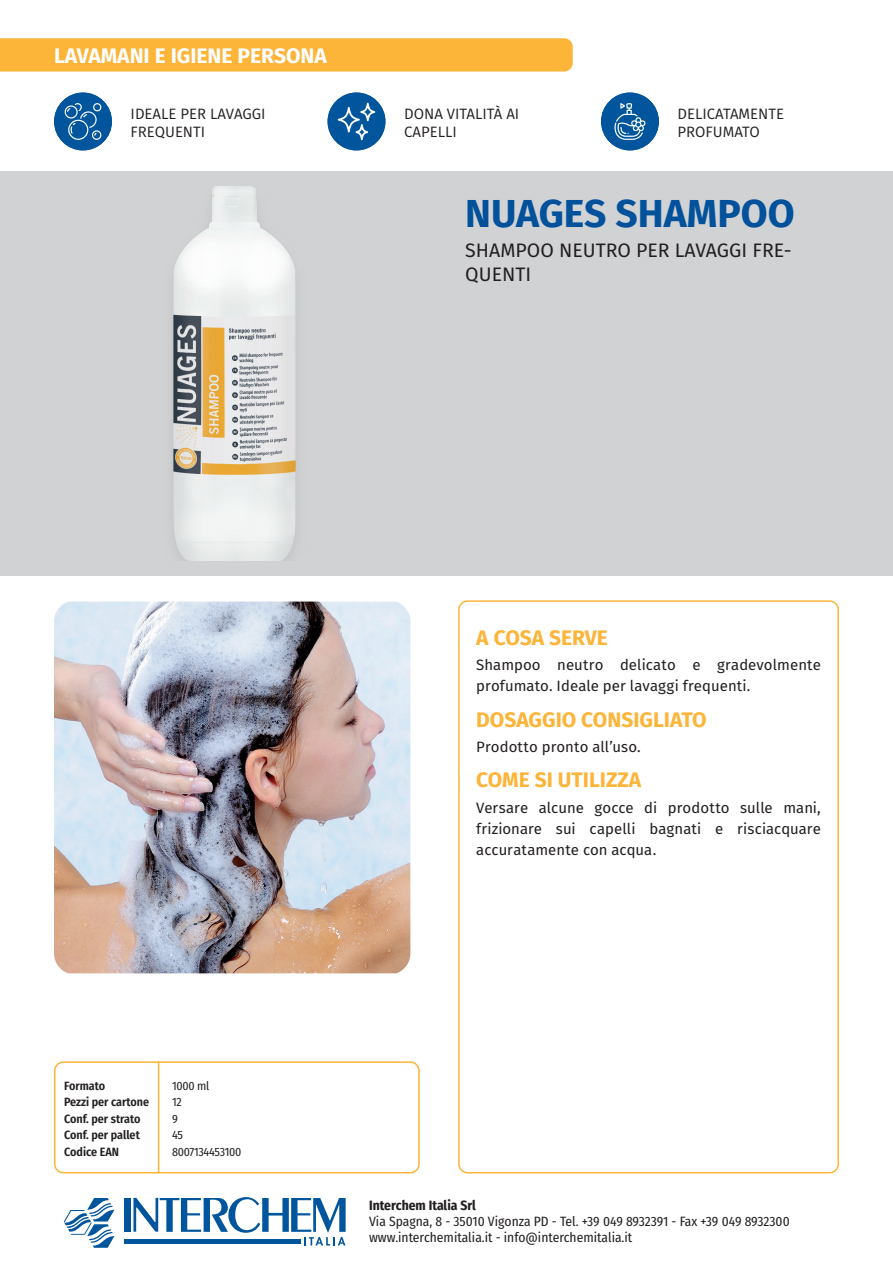
<style>
.page{position:relative;width:893px;height:1263px;background:#fff}
.page>*{position:absolute;margin:0;border:0;box-sizing:border-box;transform-origin:0 0}
.t1{font:700 39px "Fira Sans";color:#01519b}
.t2{font:700 21px "Fira Sans";color:#fcb439}
.t3{font:700 21px "Fira Sans";color:#fff}
.t4{font:19.5px/24px "Fira Sans";color:#231f20}
.t5{font:15px/21px "Fira Sans";letter-spacing:.005em;color:#231f20}
.t6{font:15px/18px "Fira Sans";color:#231f20}
.t7{font:13.5px/16.2px "Fira Sans Condensed";color:#231f20}
.t8{font:700 13.5px "Fira Sans Condensed";color:#231f20}
.t9{font:600 12px/16.5px "Fira Sans Condensed";color:#231f20}
.t10{font:12px/16.5px "Fira Sans Condensed";letter-spacing:-.02em;color:#231f20}
</style>
<div class="page">
<div style="left:0;top:171px;width:893px;height:404px;background:#d1d2d4"></div>
<div style="left:458px;top:600px;width:381px;height:573px;border:2px solid #fcb439;border-radius:9px"></div>
<div style="left:0;top:38px;width:573px;height:34px;background:#fcb439"></div>
<div style="left:54px;top:1061px;width:366px;height:112px;border:2px solid #fcb439;border-radius:9px"></div>
<hr style="left:158px;top:1061px;width:1px;height:112px;background:#fcb439">
<img style="left:173px;top:186px;width:123px;height:374px">
<img style="left:54px;top:601px;width:356px;height:372px">
<div style="left:54px;top:92px;width:58px;height:58px;background:#01559c;border-radius:50%"></div>
<svg style="left:65px;top:103px;width:36px;height:37px"></svg>
<div style="left:601px;top:92px;width:58px;height:58px;background:#01559c;border-radius:50%"></div>
<svg style="left:614px;top:103px;width:32px;height:37px"></svg>
<div style="left:327px;top:92px;width:58px;height:58px;background:#01559c;border-radius:50%"></div>
<svg style="left:338px;top:103px;width:37px;height:37px"></svg>
<div style="left:124px;top:1239px;width:177px;height:5px;background:#01559c"></div>
<div style="left:124px;top:1198px;width:7px;height:34px;background:#01559c"></div>
<svg style="left:64px;top:1198px;width:50px;height:50px"></svg>
<svg style="left:133px;top:1197px;width:213px;height:48px"></svg>
<h2 class="t3" style="left:54px;top:38px;width:274px">LAVAMANI E IGIENE PERSONA</h2>
<p class="t6" style="left:404px;top:105px;width:117px">DONA VITALITÀ AI<br>CAPELLI</p>
<p class="t6" style="left:131px;top:105px;width:137px">IDEALE PER LAVAGGI<br>FREQUENTI</p>
<p class="t6" style="left:678px;top:105px;width:108px">DELICATAMENTE<br>PROFUMATO</p>
<h1 class="t1" style="left:465px;top:181px;width:331px">NUAGES SHAMPOO</h1>
<h3 class="t4" style="left:465px;top:238px;width:328px">SHAMPOO NEUTRO PER LAVAGGI FRE-<br>QUENTI</h3>
<p class="t9" style="left:64px;top:1076px;width:87px">Formato<br>Pezzi per cartone<br>Conf. per strato<br>Conf. per pallet<br>Codice EAN</p>
<p class="t10" style="left:172px;top:1077px;width:71px">1000 ml<br>12<br>9<br>45<br>8007134453100</p>
<h2 class="t2" style="left:476px;top:620px;width:133px">A COSA SERVE</h2>
<p class="t5" style="left:476px;top:654px;width:346px">Shampoo neutro delicato e gradevolmente profumato. Ideale per lavaggi frequenti.</p>
<h2 class="t2" style="left:476px;top:701px;width:232px">DOSAGGIO CONSIGLIATO</h2>
<p class="t5" style="left:476px;top:736px;width:166px">Prodotto pronto all’uso.</p>
<h2 class="t2" style="left:476px;top:762px;width:166px">COME SI UTILIZZA</h2>
<p class="t5" style="left:476px;top:796px;width:346px;text-align:justify">Versare alcune gocce di prodotto sulle mani, frizionare sui capelli bagnati e risciacquare accuratamente con acqua.</p>
<p class="t8" style="left:369px;top:1194px;width:108px">Interchem Italia Srl</p>
<p class="t7" style="left:369px;top:1213px;width:422px">Via Spagna, 8 - 35010 Vigonza PD - Tel. +39 049 8932391 - Fax +39 049 8932300 www.interchemitalia.it - info@interchemitalia.it</p>
<p class="t5" style="left:435px;top:1214px;width:24px">223</p>
</div>
